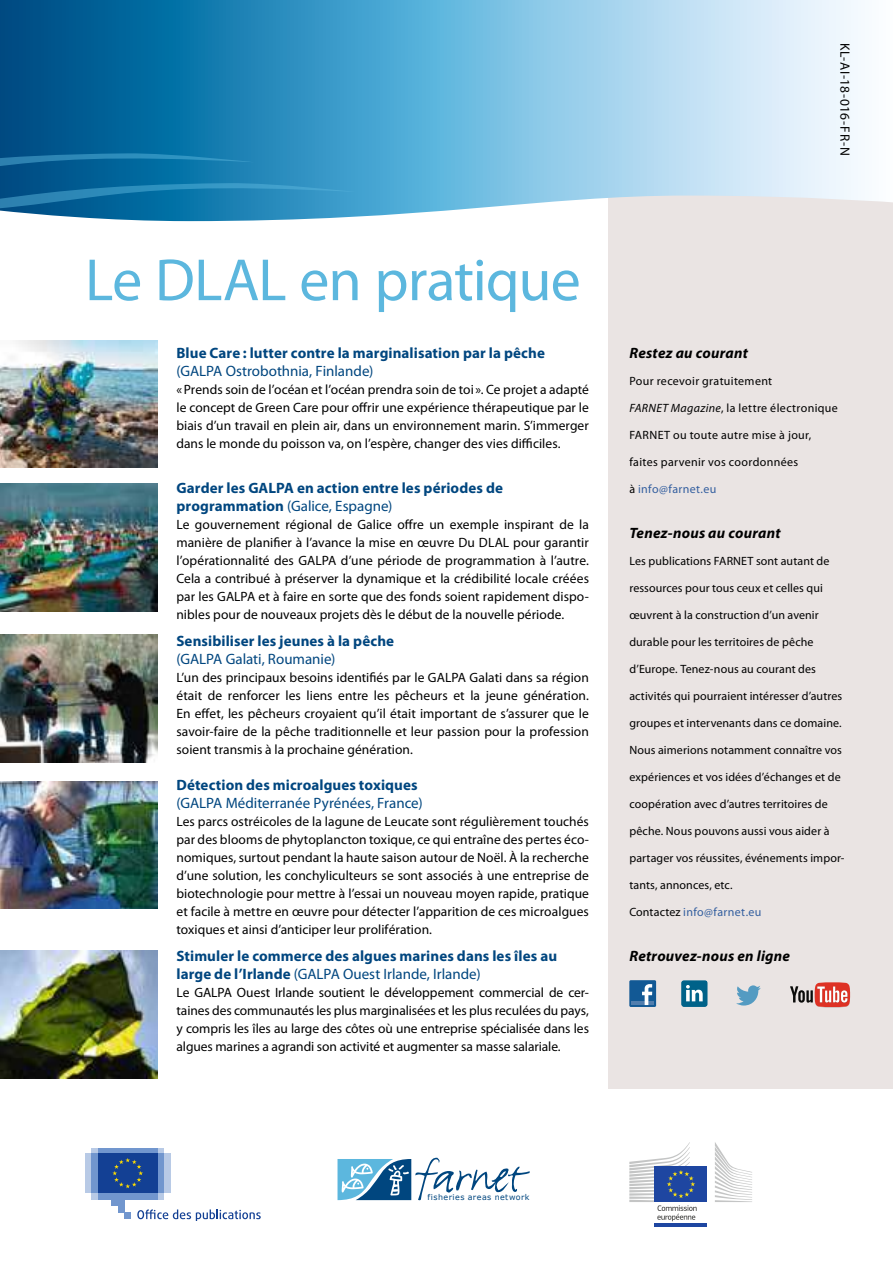
<style>
.page{position:relative;width:893px;height:1263px;background:#fff}
.page>*{position:absolute;margin:0;border:0;box-sizing:border-box;transform-origin:0 0}
.t1{font:60px "Myriad Pro";letter-spacing:-.015em;color:#5cb7de}
.t2{font:700 15px/18px "Myriad Pro";letter-spacing:.005em;color:#00467f}
.t3{font:15px "Myriad Pro";color:#00467f}
.t4{font:italic 700 15px "Myriad Pro";letter-spacing:.015em;color:#000}
.t5{font:13.5px/18px "Myriad Pro";letter-spacing:.005em;color:#000;text-align:justify}
.t6{font:13.5px "Myriad Pro";letter-spacing:.025em;color:#000}
.t7{font:12px "Myriad Pro";letter-spacing:.01em;color:#000}
.t8{font:12px "Myriad Pro";letter-spacing:.03em;color:#000}
.t9{font:12px "Myriad Pro";letter-spacing:.03em;color:#345f9f}
.t10{font:7.95px "Verdana";letter-spacing:.055em;color:#00467f}
.s1{font-weight:400}
.s2{font-style:italic}
.s3{color:#000}
</style>
<div class="page">
<div style="left:608px;top:0;width:285px;height:1089px;background:#eae4e3"></div>
<svg style="left:0;top:0;width:893px;height:217px;background:#7ab7d7"></svg>
<svg style="left:0;top:147px;width:356px;height:75px;background:#227faf"></svg>
<img style="left:0;top:340px;width:157px;height:128px">
<img style="left:0;top:484px;width:157px;height:127px">
<img style="left:0;top:635px;width:157px;height:127px">
<img style="left:0;top:781px;width:157px;height:128px">
<img style="left:0;top:950px;width:157px;height:128px">
<svg style="left:736px;top:985px;width:25px;height:20px"></svg>
<div style="left:629px;top:980px;width:27px;height:27px;background:#125995;border-radius:2px"></div>
<hr style="left:631px;top:1001px;width:23px;height:4px;background:#517eae">
<svg style="left:642px;top:984px;width:10px;height:21px"></svg>
<svg style="left:681px;top:980px;width:27px;height:27px"></svg>
<svg style="left:790px;top:982px;width:60px;height:25px"></svg>
<svg style="left:337px;top:1157px;width:193px;height:44px"></svg>
<div style="left:654px;top:1167px;width:53px;height:35px;background:#1e46a1"></div>
<hr style="left:654px;top:1224px;width:53px;height:3px;background:#1e46a1">
<svg style="left:715px;top:1142px;width:37px;height:60px"></svg>
<svg style="left:629px;top:1142px;width:68px;height:79px"></svg>
<svg style="left:92px;top:1193px;width:72px;height:6px"></svg>
<svg style="left:92px;top:1148px;width:72px;height:5px"></svg>
<div style="left:98px;top:1148px;width:59px;height:5px;background:#7196ce"></div>
<div style="left:98px;top:1193px;width:59px;height:6px;background:#7196ce"></div>
<div style="left:157px;top:1153px;width:7px;height:40px;background:#7196ce"></div>
<div style="left:164px;top:1153px;width:6px;height:40px;background:#b8cae6"></div>
<div style="left:92px;top:1153px;width:6px;height:40px;background:#7196ce"></div>
<div style="left:85px;top:1153px;width:7px;height:40px;background:#b8cae6"></div>
<div style="left:111px;top:1193px;width:13px;height:13px;background:#7196ce"></div>
<div style="left:118px;top:1193px;width:6px;height:19px;background:#7196ce"></div>
<div style="left:124px;top:1212px;width:7px;height:7px;background:#7196ce"></div>
<div style="left:98px;top:1153px;width:59px;height:40px;background:#134094"></div>
<svg style="left:112px;top:1158px;width:31px;height:30px"></svg>
<svg style="left:137px;top:1209px;width:124px;height:11px"></svg>
<p class="t6" style="left:853px;top:43px;width:115px;rotate:90deg">KL-AI-18-016-FR-N</p>
<h1 class="t1" style="left:85px;top:243px;width:497px">Le DLAL en pratique</h1>
<p class="t2" style="left:176px;top:343px;width:370px">Blue Care : lutter contre la marginalisation par la pêche</p>
<p class="t3" style="left:176px;top:361px;width:198px">(GALPA Ostrobothnia, Finlande)</p>
<p class="t5" style="left:176px;top:380px;width:414px">«Prends soin de l’océan et l’océan prendra soin de toi ». Ce projet a adapté le concept de Green Care pour offrir une expérience thérapeutique par le biais d’un travail en plein air, dans un environnement marin. S’immerger dans le monde du poisson va, on l’espère, changer des vies difficiles.</p>
<p class="t2" style="left:176px;top:478px;width:328px">Garder les GALPA en action entre les périodes de programmation <span class="s1">(Galice, Espagne)</span></p>
<p class="t5" style="left:176px;top:515px;width:414px">Le gouvernement régional de Galice offre un exemple inspirant de la manière de planifier à l’avance la mise en œuvre Du DLAL pour garantir l’opérationnalité des GALPA d’une période de programmation à l’autre.<br>Cela a contribué à préserver la dynamique et la crédibilité locale créées par les GALPA et à faire en sorte que des fonds soient rapidement dispo&shy;nibles pour de nouveaux projets dès le début de la nouvelle période.</p>
<p class="t2" style="left:176px;top:631px;width:219px">Sensibiliser les jeunes à la pêche</p>
<p class="t3" style="left:176px;top:649px;width:160px">(GALPA Galati, Roumanie)</p>
<p class="t5" style="left:176px;top:668px;width:414px">L’un des principaux besoins identifiés par le GALPA Galati dans sa région était de renforcer les liens entre les pêcheurs et la jeune génération.<br>En effet, les pêcheurs croyaient qu’il était important de s’assurer que le savoir-faire de la pêche traditionnelle et leur passion pour la profession soient transmis à la prochaine génération.</p>
<p class="t2" style="left:176px;top:775px;width:243px">Détection des microalgues toxiques</p>
<p class="t3" style="left:176px;top:793px;width:248px">(GALPA Méditerranée Pyrénées, France)</p>
<p class="t5" style="left:176px;top:812px;width:414px">Les parcs ostréicoles de la lagune de Leucate sont régulièrement touchés par des blooms de phytoplancton toxique, ce qui entraîne des pertes éco&shy;nomiques, surtout pendant la haute saison autour de Noël. À la recherche d’une solution, les conchyliculteurs se sont associés à une entreprise de biotechnologie pour mettre à l’essai un nouveau moyen rapide, pratique et facile à mettre en œuvre pour détecter l’apparition de ces microalgues toxiques et ainsi d’anticiper leur prolifération.</p>
<p class="t2" style="left:176px;top:946px;width:382px">Stimuler le commerce des algues marines dans les îles au large de l’Irlande <span class="s1">(GALPA Ouest Irlande, Irlande)</span></p>
<p class="t5" style="left:176px;top:983px;width:414px">Le GALPA Ouest Irlande soutient le développement commercial de cer&shy;taines des communautés les plus marginalisées et les plus reculées du pays, y compris les îles au large des côtes où une entreprise spécialisée dans les algues marines a agrandi son activité et augmenter sa masse salariale.</p>
<p class="t4" style="left:629px;top:343px;width:120px">Restez au courant</p>
<p class="t7" style="left:629px;top:373px;width:144px">Pour recevoir gratuitement</p>
<p class="t8" style="left:629px;top:400px;width:210px"><span class="s2">FARNET Magazine</span>, la lettre électronique</p>
<p class="t8" style="left:629px;top:427px;width:184px">FARNET ou toute autre mise à jour,</p>
<p class="t7" style="left:629px;top:454px;width:170px">faites parvenir vos coordonnées</p>
<p class="t9" style="left:629px;top:481px;width:89px"><span class="s3">à</span> info@farnet.eu</p>
<p class="t4" style="left:629px;top:523px;width:153px">Tenez-nous au courant</p>
<p class="t7" style="left:629px;top:553px;width:202px">Les publications FARNET sont autant de</p>
<p class="t7" style="left:629px;top:580px;width:195px">ressources pour tous ceux et celles qui</p>
<p class="t7" style="left:629px;top:607px;width:191px">œuvrent à la construction d’un avenir</p>
<p class="t7" style="left:629px;top:634px;width:186px">durable pour les territoires de pêche</p>
<p class="t7" style="left:629px;top:661px;width:188px">d’Europe. Tenez-nous au courant des</p>
<p class="t7" style="left:629px;top:688px;width:214px">activités qui pourraient intéresser d’autres</p>
<p class="t7" style="left:629px;top:715px;width:214px">groupes et intervenants dans ce domaine.</p>
<p class="t7" style="left:629px;top:742px;width:214px">Nous aimerions notamment connaître vos</p>
<p class="t7" style="left:629px;top:769px;width:213px">expériences et vos idées d’échanges et de</p>
<p class="t7" style="left:629px;top:796px;width:200px">coopération avec d’autres territoires de</p>
<p class="t7" style="left:629px;top:823px;width:202px">pêche. Nous pouvons aussi vous aider à</p>
<p class="t7" style="left:629px;top:850px;width:217px">partager vos réussites, événements impor-</p>
<p class="t7" style="left:629px;top:877px;width:105px">tants, annonces, etc.</p>
<p class="t9" style="left:629px;top:904px;width:134px"><span class="s3">Contactez</span> info@farnet.eu</p>
<p class="t4" style="left:629px;top:946px;width:162px">Retrouvez-nous en ligne</p>
<p class="t10" style="left:427px;top:1192px;width:104px">fisheries areas network</p>
</div>
